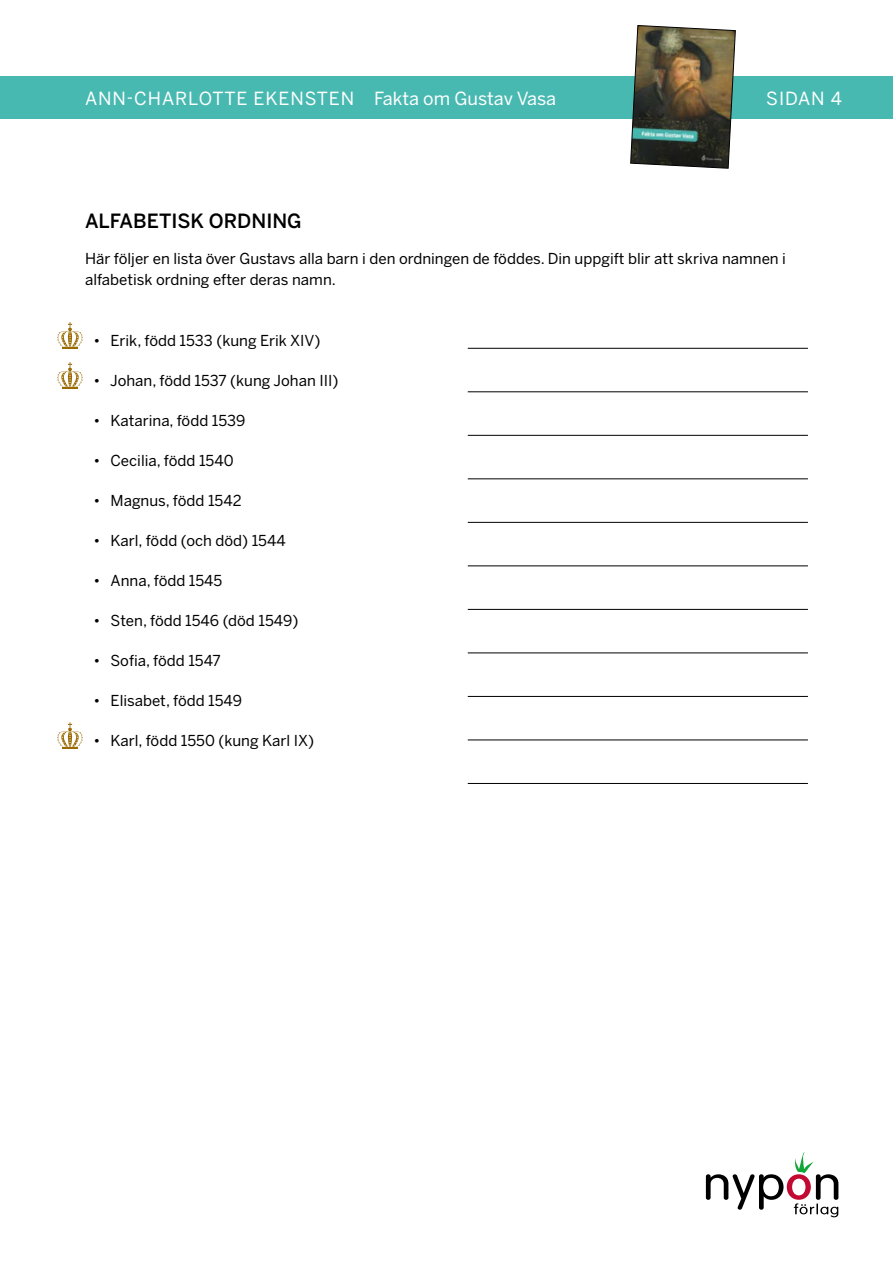
<style>
.page{position:relative;width:893px;height:1263px;background:#fff}
.page>*{position:absolute;margin:0;border:0;box-sizing:border-box;transform-origin:0 0}
.t1{font:500 19.5px "Benton Sans";color:#000}
.t2{font:18px "Benton Sans";letter-spacing:.01em;color:#fff}
.t3{font:18px "Benton Sans";letter-spacing:.03em;color:#fff}
.t4{font:15px/21px "Benton Sans";color:#000}
</style>
<div class="page">
<div style="left:0;top:77px;width:893px;height:42px;background:#48b9b1"></div>
<svg style="left:706px;top:1152px;width:132px;height:65px"></svg>
<img style="left:630px;top:25px;width:106px;height:144px">
<hr style="left:468px;top:348px;width:340px;height:1px;background:#000">
<hr style="left:468px;top:391px;width:340px;height:1px;background:#000">
<hr style="left:468px;top:435px;width:340px;height:1px;background:#000">
<hr style="left:468px;top:478px;width:340px;height:1px;background:#000">
<hr style="left:468px;top:522px;width:340px;height:1px;background:#000">
<hr style="left:468px;top:565px;width:340px;height:1px;background:#000">
<hr style="left:468px;top:609px;width:340px;height:1px;background:#000">
<hr style="left:468px;top:652px;width:340px;height:1px;background:#000">
<hr style="left:468px;top:696px;width:340px;height:1px;background:#000">
<hr style="left:468px;top:739px;width:340px;height:1px;background:#000">
<hr style="left:468px;top:783px;width:340px;height:1px;background:#000">
<svg style="left:57px;top:322px;width:26px;height:27px"></svg>
<svg style="left:57px;top:362px;width:26px;height:27px"></svg>
<svg style="left:57px;top:722px;width:26px;height:27px"></svg>
<p class="t2" style="left:85px;top:87px;width:473px">ANN-CHARLOTTE EKENSTEN Fakta om Gustav Vasa</p>
<p class="t3" style="left:766px;top:87px;width:77px">SIDAN 4</p>
<h1 class="t1" style="left:85px;top:209px;width:218px">ALFABETISK ORDNING</h1>
<p class="t4" style="left:85px;top:248px;width:702px">Här följer en lista över Gustavs alla barn i den ordningen de föddes. Din uppgift blir att skriva namnen i alfabetisk ordning efter deras namn.</p>
<p class="t4" style="left:94px;top:330px;width:228px">• Erik, född 1533 (kung Erik XIV)</p>
<p class="t4" style="left:94px;top:370px;width:246px">• Johan, född 1537 (kung Johan III)</p>
<p class="t4" style="left:94px;top:410px;width:153px">• Katarina, född 1539</p>
<p class="t4" style="left:94px;top:450px;width:142px">• Cecilia, född 1540</p>
<p class="t4" style="left:94px;top:490px;width:150px">• Magnus, född 1542</p>
<p class="t4" style="left:94px;top:530px;width:194px">• Karl, född (och död) 1544</p>
<p class="t4" style="left:94px;top:570px;width:130px">• Anna, född 1545</p>
<p class="t4" style="left:94px;top:610px;width:206px">• Sten, född 1546 (död 1549)</p>
<p class="t4" style="left:94px;top:650px;width:129px">• Sofia, född 1547</p>
<p class="t4" style="left:94px;top:690px;width:150px">• Elisabet, född 1549</p>
<p class="t4" style="left:94px;top:730px;width:222px">• Karl, född 1550 (kung Karl IX)</p>
</div>
